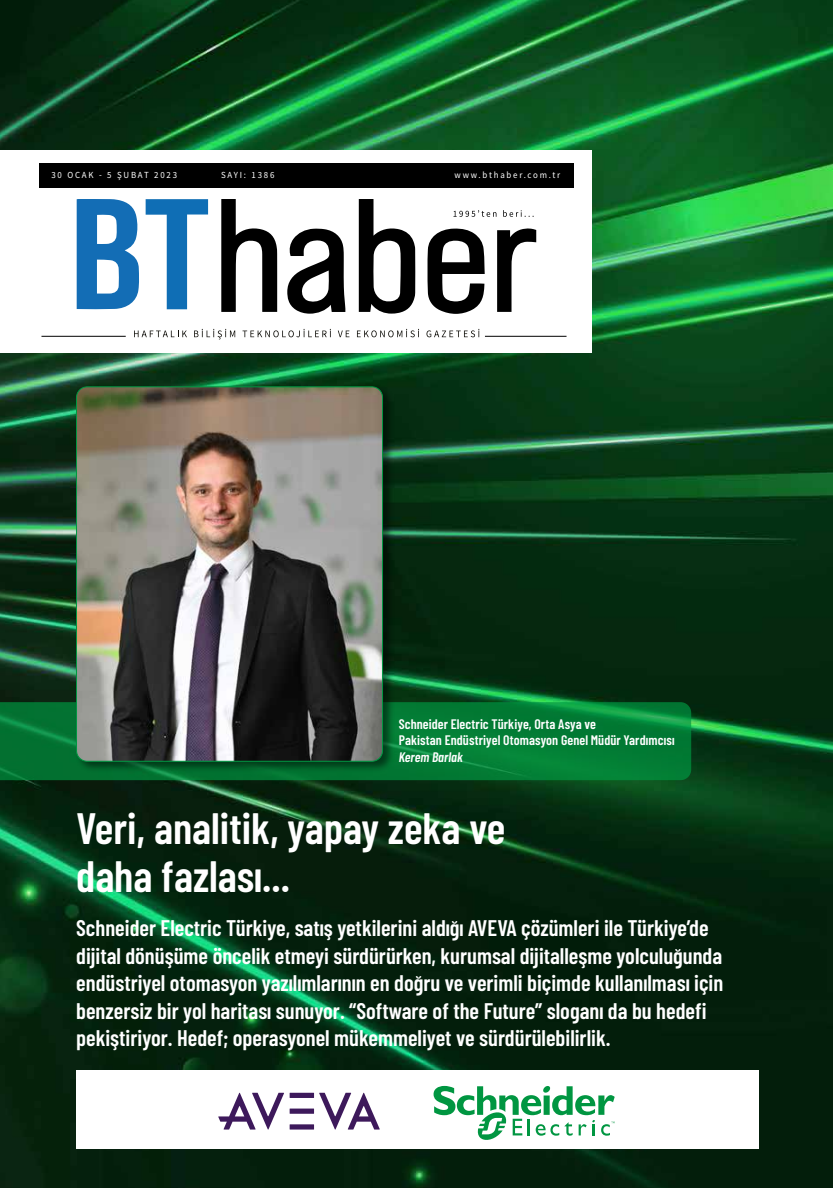
<style>
.page{position:relative;width:833px;height:1188px;background:#fff}
.page>*{position:absolute;margin:0;border:0;box-sizing:border-box;transform-origin:0 0}
.t1{font:600 43.75px/47.5px "Barlow Condensed";color:#fff}
.t2{font:600 22.5px/27.5px "Barlow Condensed";color:#fff}
.t3{font:600 13.75px/16.2px "Barlow Condensed";letter-spacing:.005em;color:#fff}
.t4{font:italic 600 13.75px "Barlow Condensed";letter-spacing:.005em;color:#fff}
.t5{font:9.25px "Source Sans Variable";letter-spacing:.22em;color:#fff;scale:.95 1}
</style>
<div class="page">
<img style="left:0;top:0;width:833px;height:1187px">
<div style="left:0;top:151px;width:592px;height:202px;background:#fff"></div>
<div style="left:39px;top:163px;width:535px;height:24px;background:#000"></div>
<hr style="left:485px;top:336px;width:81px;height:1px;background:#000">
<hr style="left:41px;top:336px;width:85px;height:1px;background:#000">
<svg style="left:453px;top:210px;width:43px;height:7px"></svg>
<svg style="left:503px;top:210px;width:30px;height:7px"></svg>
<svg style="left:77px;top:199px;width:62px;height:110px"></svg>
<svg style="left:146px;top:199px;width:62px;height:110px"></svg>
<svg style="left:359px;top:199px;width:56px;height:114px"></svg>
<svg style="left:221px;top:199px;width:56px;height:113px"></svg>
<svg style="left:427px;top:228px;width:58px;height:86px"></svg>
<svg style="left:287px;top:228px;width:58px;height:85px"></svg>
<svg style="left:497px;top:228px;width:39px;height:84px"></svg>
<svg style="left:134px;top:330px;width:53px;height:7px"></svg>
<svg style="left:194px;top:329px;width:41px;height:10px"></svg>
<svg style="left:242px;top:329px;width:89px;height:8px"></svg>
<svg style="left:338px;top:330px;width:11px;height:7px"></svg>
<svg style="left:357px;top:329px;width:62px;height:8px"></svg>
<svg style="left:426px;top:329px;width:53px;height:8px"></svg>
<div style="left:76px;top:1070px;width:682px;height:78px;background:#fff"></div>
<svg style="left:0;top:702px;width:691px;height:78px;background:#037c35"></svg>
<div style="left:74px;top:384px;width:321px;height:389px;background:#000;opacity:.5"></div>
<img style="left:76px;top:387px;width:306px;height:374px">
<div style="left:76px;top:386px;width:307px;height:375px;border:1px solid #009641;border-radius:11px"></div>
<svg style="left:433px;top:1085px;width:181px;height:55px"></svg>
<svg style="left:290px;top:1123px;width:24px;height:6px"></svg>
<div style="left:290px;top:1108px;width:24px;height:5px;background:#3d195b"></div>
<div style="left:290px;top:1092px;width:24px;height:5px;background:#3d195b"></div>
<svg style="left:218px;top:1092px;width:66px;height:37px"></svg>
<svg style="left:319px;top:1092px;width:61px;height:37px"></svg>
<p class="t5" style="left:51px;top:169px;width:134px">30 OCAK - 5 ŞUBAT 2023</p>
<p class="t5" style="left:221px;top:169px;width:58px">SAYI: 1386</p>
<p class="t5" style="left:454px;top:169px;width:112px">www.bthaber.com.tr</p>
<p class="t3" style="left:399px;top:715px;width:277px">Schneider Electric Türkiye, Orta Asya ve<br>Pakistan Endüstriyel Otomasyon Genel Müdür Yardımcısı</p>
<p class="t4" style="left:399px;top:746px;width:66px">Kerem Barlak</p>
<h1 class="t1" style="left:76px;top:801px;width:431px">Veri, analitik, yapay zeka ve daha fazlası...</h1>
<p class="t2" style="left:76px;top:912px;width:648px">Schneider Electric Türkiye, satış yetkilerini aldığı AVEVA çözümleri ile Türkiye’de dijital dönüşüme öncelik etmeyi sürdürürken, kurumsal dijitalleşme yolculuğunda endüstriyel otomasyon yazılımlarının en doğru ve verimli biçimde kullanılması için benzersiz bir yol haritası sunuyor. “Software of the Future” sloganı da bu hedefi pekiştiriyor. Hedef; operasyonel mükemmeliyet ve sürdürülebilirlik.</p>
</div>
